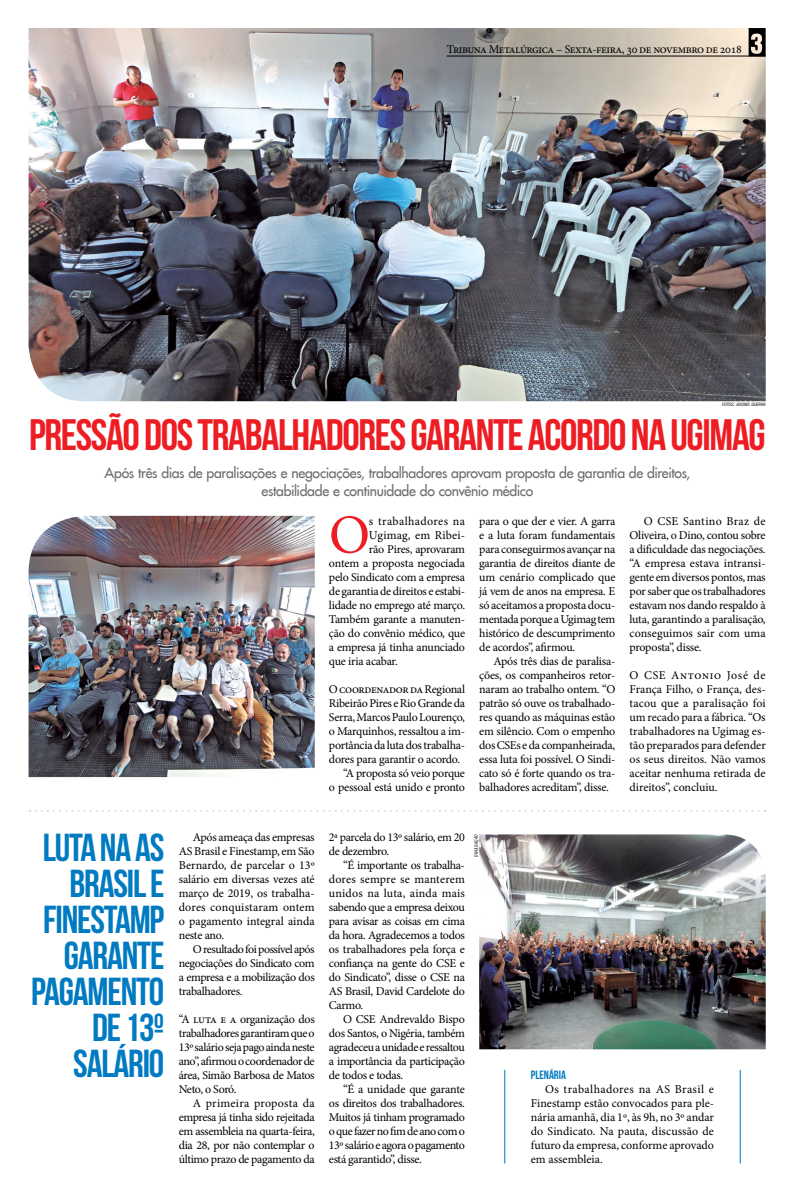
<style>
.page{position:relative;width:794px;height:1191px;background:#fff}
.page>*{position:absolute;margin:0;border:0;box-sizing:border-box;transform-origin:0 0}
.t1{font:55.1px "Minion Pro";color:#ed1d24}
.t2{font:44px "Bebas Neue";letter-spacing:-.03em;color:#ed1d24}
.t3{font:39px "Bebas Neue";letter-spacing:-.03em;color:#007ac1}
.t4{font:14px/18px "Futura";letter-spacing:-.025em;color:#6d6e71;text-align:center}
.t5{font:12px/14px "Minion Pro";letter-spacing:-.02em;color:#000;text-align:justify}
.t6{font:12px "Minion Pro";letter-spacing:-.04em;color:#000}
.t7{font:12px "Bebas Neue";color:#007ac1}
.t8{font:italic condensed 4.4px "Swiss 721 BT";color:#000}
.s1{font-size:6.2px}
</style>
<div class="page">
<img style="left:29px;top:28px;width:736px;height:373px">
<svg style="left:30px;top:810px;width:735px;height:2px"></svg>
<hr style="left:447px;top:56px;width:318px;height:1px;background:#000">
<svg style="left:748px;top:28px;width:17px;height:28px"></svg>
<img style="left:479px;top:834px;width:286px;height:215px">
<hr style="left:504px;top:1069px;width:1px;height:94px;background:#007ac1">
<hr style="left:739px;top:1069px;width:1px;height:94px;background:#007ac1">
<img style="left:29px;top:516px;width:286px;height:261px">
<p class="t6" style="left:447px;top:41px;width:296px">Tribuna Metalúrgica – Sexta-feira, 30 de novembro de 2018</p>
<p class="t8" style="left:722px;top:401px;width:45px">FOTOS<span class="s1">:</span> ADONIS GUERRA</p>
<h2 class="t2" style="left:29px;top:411px;width:738px">PRESSÃO DOS TRABALHADORES GARANTE ACORDO NA UGIMAG</h2>
<p class="t4" style="left:105px;top:464px;width:587px">Após três dias de paralisações e negociações, trabalhadores aprovam proposta de garantia de direitos, estabilidade e continuidade do convênio médico</p>
<h1 class="t1" style="left:329px;top:498px;width:43px">O</h1>
<p class="t5" style="left:369px;top:514px;width:98px">s trabalhadores na</p>
<p class="t5" style="left:479px;top:514px;width:138px">para o que der e vier. A garra e a luta foram fundamentais para conseguirmos avançar na garantia de direitos diante de um cenário complicado que já vem de anos na empresa. E só aceitamos a proposta docu&shy;mentada porque a Ugimag tem histórico de descumprimento de acordos”, afirmou.</p>
<p class="t5" style="left:479px;top:654px;width:138px;text-indent:14px">Após três dias de paralisa&shy;ções, os companheiros retor&shy;naram ao trabalho ontem. “O patrão só ouve os trabalhado&shy;res quando as máquinas estão em silêncio. Com o empenho dos CSEs e da companheirada, essa luta foi possível. O Sindi&shy;cato só é forte quando os tra&shy;balhadores acreditam”, disse.</p>
<p class="t5" style="left:629px;top:514px;width:138px;text-indent:14px">O CSE Santino Braz de Oliveira, o Dino, contou sobre a dificuldade das negociações. “A empresa estava intransi&shy;gente em diversos pontos, mas por saber que os trabalhadores estavam nos dando respaldo à luta, garantindo a paralisação, conseguimos sair com uma proposta”, disse.</p>
<p class="t5" style="left:629px;top:668px;width:138px">O CSE Antonio José de França Filho, o França, des&shy;tacou que a paralisação foi um recado para a fábrica. “Os trabalhadores na Ugimag es&shy;tão preparados para defender os seus direitos. Não vamos aceitar nenhuma retirada de direitos”, concluiu.</p>
<p class="t5" style="left:369px;top:528px;width:98px">Ugimag, em Ribei-</p>
<p class="t5" style="left:369px;top:542px;width:98px">rão Pires, aprovaram</p>
<p class="t5" style="left:329px;top:556px;width:138px">ontem a proposta negociada</p>
<p class="t5" style="left:329px;top:570px;width:138px">pelo Sindicato com a empresa</p>
<p class="t5" style="left:329px;top:584px;width:138px">de garantia de direitos e estabi-</p>
<p class="t5" style="left:329px;top:598px;width:138px">lidade no emprego até março.</p>
<p class="t5" style="left:329px;top:612px;width:138px">Também garante a manuten-</p>
<p class="t5" style="left:329px;top:626px;width:138px">ção do convênio médico, que</p>
<p class="t5" style="left:329px;top:640px;width:138px">a empresa já tinha anunciado</p>
<p class="t5" style="left:329px;top:654px;width:70px">que iria acabar.</p>
<p class="t5" style="left:329px;top:682px;width:138px">O coordenador da Regional</p>
<p class="t5" style="left:329px;top:696px;width:138px">Ribeirão Pires e Rio Grande da</p>
<p class="t5" style="left:329px;top:710px;width:138px">Serra, Marcos Paulo Lourenço,</p>
<p class="t5" style="left:329px;top:724px;width:138px">o Marquinhos, ressaltou a im-</p>
<p class="t5" style="left:329px;top:738px;width:138px">portância da luta dos trabalha-</p>
<p class="t5" style="left:329px;top:752px;width:133px">dores para garantir o acordo.</p>
<p class="t5" style="left:343px;top:766px;width:123px">“A proposta só veio porque</p>
<p class="t5" style="left:329px;top:780px;width:138px">o pessoal está unido e pronto</p>
<h3 class="t3" style="left:43px;top:826px;width:108px">LUTA NA AS</h3>
<h3 class="t3" style="left:69px;top:862px;width:96px">BRASIL E</h3>
<h3 class="t3" style="left:43px;top:898px;width:123px">FINESTAMP</h3>
<h3 class="t3" style="left:64px;top:934px;width:102px">GARANTE</h3>
<h3 class="t3" style="left:31px;top:970px;width:135px">PAGAMENTO</h3>
<h3 class="t3" style="left:92px;top:1006px;width:74px">DE 13º</h3>
<h3 class="t3" style="left:73px;top:1042px;width:93px">SALÁRIO</h3>
<p class="t5" style="left:179px;top:830px;width:137px;text-indent:14px">Após ameaça das empresas AS Brasil e Finestamp, em São Bernardo, de parcelar o 13º salário em diversas vezes até março de 2019, os trabalha&shy;dores conquistaram ontem o pagamento integral ainda neste ano.</p>
<p class="t5" style="left:179px;top:942px;width:137px;text-indent:14px">O resultado foi possível após negociações do Sindicato com a empresa e a mobilização dos trabalhadores.</p>
<p class="t5" style="left:179px;top:1012px;width:137px">“A luta e a organização dos trabalhadores garantiram que o 13º salário seja pago ainda neste ano”, afirmou o coordenador de área, Simão Barbosa de Matos Neto, o Soró.</p>
<p class="t5" style="left:179px;top:1096px;width:137px;text-indent:14px">A primeira proposta da empresa já tinha sido rejeitada em assembleia na quarta-feira, dia 28, por não contemplar o último prazo de pagamento da</p>
<p class="t5" style="left:329px;top:830px;width:137px">2ª parcela do 13º salário, em 20 de dezembro.</p>
<p class="t5" style="left:329px;top:858px;width:137px;text-indent:14px">“É importante os trabalha&shy;dores sempre se manterem unidos na luta, ainda mais sabendo que a empresa deixou para avisar as coisas em cima da hora. Agradecemos a todos os trabalhadores pela força e confiança na gente do CSE e do Sindicato”, disse o CSE na AS Brasil, David Cardelote do Carmo.</p>
<p class="t5" style="left:329px;top:1012px;width:137px;text-indent:14px">O CSE Andrevaldo Bispo dos Santos, o Nigéria, também agradeceu a unidade e ressaltou a importância da participação de todos e todas.</p>
<p class="t5" style="left:329px;top:1082px;width:137px;text-indent:14px">“É a unidade que garante os direitos dos trabalhadores.<br>Muitos já tinham programado o que fazer no fim de ano com o 13º salário e agora o pagamento está garantido”, disse.</p>
<p class="t8" style="left:473px;top:857px;width:24px;rotate:-90deg">DIVULGAÇÃO</p>
<p class="t7" style="left:531px;top:1068px;width:37px">PLENÁRIA</p>
<p class="t5" style="left:531px;top:1082px;width:185px;text-indent:14px">Os trabalhadores na AS Brasil e Finestamp estão convocados para ple&shy;nária amanhã, dia 1º, às 9h, no 3º andar do Sindicato. Na pauta, discussão de futuro da empresa, conforme aprovado em assembleia.</p>
</div>
